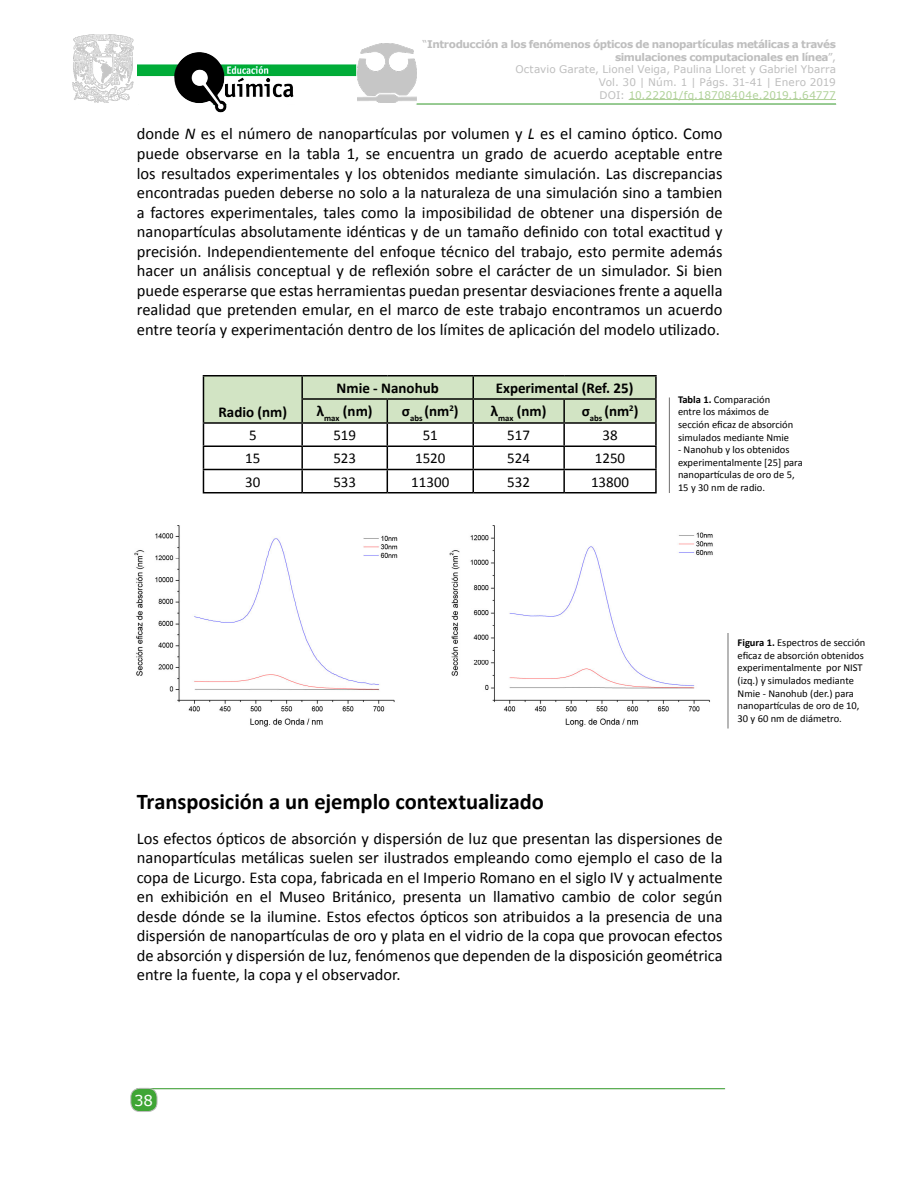
<style>
.page{position:relative;width:918px;height:1188px;background:#fff}
.page>*{position:absolute;margin:0;border:0;box-sizing:border-box;transform-origin:0 0}
.t1{font:700 22.5px "Calibri";letter-spacing:-.005em;color:#000}
.t2{font:16.5px/19.5px "Calibri";color:#000;text-align:justify}
.t3{font:700 15px "Calibri";color:#000}
.t4{font:15px "Calibri";color:#000}
.t5{font:15px "Verdana";color:#fff}
.t6{font:10.5px/12.6px "Calibri";color:#000}
.t7{font:700 10.5px/12.6px "Verdana";letter-spacing:-.04em;color:#bebebe;text-align:right}
.s1{font-weight:400}
.s2{font-weight:400;color:#b0d199}
.s3{font-style:italic}
.s4{font-weight:700}
</style>
<div class="page">
<hr style="left:136px;top:1088px;width:590px;height:2px;background:#cfe3cd">
<hr style="left:137px;top:1088px;width:588px;height:1px;background:#3fa535">
<hr style="left:416px;top:103px;width:421px;height:2px;background:#99ce94">
<hr style="left:417px;top:104px;width:419px;height:1px;background:#3fa535">
<div style="left:131px;top:1088px;width:26px;height:24px;background:#3fa535;border-radius:9px"></div>
<div style="left:130px;top:1088px;width:27px;height:24px;border:1px solid #bebebe;border-radius:9px"></div>
<hr style="left:629px;top:99px;width:207px;height:1px;background:#b0d199">
<img style="left:72px;top:34px;width:62px;height:68px">
<img style="left:358px;top:43px;width:58px;height:60px">
<img style="left:137px;top:53px;width:219px;height:59px">
<hr style="left:203px;top:375px;width:99px;height:1px;background:#000">
<hr style="left:302px;top:375px;width:85px;height:1px;background:#000">
<hr style="left:387px;top:375px;width:86px;height:1px;background:#000">
<hr style="left:473px;top:375px;width:91px;height:1px;background:#000">
<hr style="left:564px;top:375px;width:93px;height:1px;background:#000">
<hr style="left:655px;top:376px;width:2px;height:22px;background:#000">
<hr style="left:564px;top:398px;width:93px;height:2px;background:#000">
<hr style="left:655px;top:400px;width:2px;height:22px;background:#000">
<hr style="left:564px;top:422px;width:93px;height:2px;background:#000">
<hr style="left:655px;top:424px;width:2px;height:21px;background:#000">
<hr style="left:564px;top:445px;width:93px;height:2px;background:#000">
<hr style="left:655px;top:447px;width:2px;height:22px;background:#000">
<svg style="left:203px;top:376px;width:453px;height:116px"></svg>
<hr style="left:564px;top:469px;width:93px;height:1px;background:#000">
<hr style="left:563px;top:470px;width:2px;height:22px;background:#000">
<hr style="left:655px;top:470px;width:2px;height:22px;background:#000">
<hr style="left:203px;top:492px;width:99px;height:1px;background:#000">
<hr style="left:302px;top:492px;width:85px;height:1px;background:#000">
<hr style="left:387px;top:492px;width:86px;height:1px;background:#000">
<hr style="left:473px;top:492px;width:91px;height:1px;background:#000">
<hr style="left:564px;top:492px;width:93px;height:1px;background:#000">
<img style="left:134px;top:526px;width:579px;height:201px">
<hr style="left:669px;top:398px;width:1px;height:95px;background:#706f6f">
<hr style="left:728px;top:633px;width:1px;height:96px;background:#706f6f">
<p class="t7" style="left:422px;top:38px;width:415px"><span class="s1">“</span>Introducción a los fenómenos ópticos de nanopartículas metálicas a través simulaciones computacionales en línea<span class="s1">”,<br>Octavio Garate, Lionel Veiga, Paulina Lloret y Gabriel Ybarra<br>Vol. 30 | Núm. 1 | Págs. 31-41 | Enero 2019<br>DOI:</span> <span class="s2">10.22201/fq.18708404e.2019.1.64777</span></p>
<p class="t2" style="left:137px;top:124px;width:587px">donde <span class="s3">N</span> es el número de nanopartículas por volumen y <span class="s3">L</span> es el camino óptico. Como puede observarse en la tabla 1, se encuentra un grado de acuerdo aceptable entre los resultados experimentales y los obtenidos mediante simulación. Las discrepancias encontradas pueden deberse no solo a la naturaleza de una simulación sino a tambien a factores experimentales, tales como la imposibilidad de obtener una dispersión de nanopartículas absolutamente idénticas y de un tamaño definido con total exactitud y precisión. Independientemente del enfoque técnico del trabajo, esto permite además hacer un análisis conceptual y de reflexión sobre el carácter de un simulador. Si bien puede esperarse que estas herramientas puedan presentar desviaciones frente a aquella realidad que pretenden emular, en el marco de este trabajo encontramos un acuerdo entre teoría y experimentación dentro de los límites de aplicación del modelo utilizado.</p>
<p class="t3" style="left:219px;top:401px;width:70px">Radio (nm)</p>
<p class="t3" style="left:337px;top:377px;width:104px">Nmie - Nanohub</p>
<p class="t3" style="left:496px;top:377px;width:139px">Experimental (Ref. 25)</p>
<p class="t3" style="left:317px;top:401px;width:57px">λ<sub>max</sub> (nm)</p>
<p class="t3" style="left:402px;top:401px;width:58px">σ<sub>abs</sub> (nm<sup>2</sup>)</p>
<p class="t3" style="left:491px;top:401px;width:57px">λ<sub>max</sub> (nm)</p>
<p class="t3" style="left:582px;top:401px;width:58px">σ<sub>abs</sub> (nm<sup>2</sup>)</p>
<p class="t4" style="left:249px;top:425px;width:9px">5</p>
<p class="t4" style="left:333px;top:425px;width:24px">519</p>
<p class="t4" style="left:423px;top:425px;width:17px">51</p>
<p class="t4" style="left:507px;top:425px;width:24px">517</p>
<p class="t4" style="left:602px;top:425px;width:17px">38</p>
<p class="t4" style="left:245px;top:448px;width:17px">15</p>
<p class="t4" style="left:333px;top:448px;width:24px">523</p>
<p class="t4" style="left:415px;top:448px;width:32px">1520</p>
<p class="t4" style="left:507px;top:448px;width:24px">524</p>
<p class="t4" style="left:595px;top:448px;width:32px">1250</p>
<p class="t4" style="left:245px;top:471px;width:17px">30</p>
<p class="t4" style="left:333px;top:471px;width:24px">533</p>
<p class="t4" style="left:411px;top:471px;width:40px">11300</p>
<p class="t4" style="left:507px;top:471px;width:24px">532</p>
<p class="t4" style="left:591px;top:471px;width:40px">13800</p>
<p class="t6" style="left:678px;top:393px;width:117px"><span class="s4">Tabla 1.</span> Comparación entre los máximos de sección eficaz de absorción simulados mediante Nmie</p>
<p class="t6" style="left:678px;top:443px;width:126px">- Nanohub y los obtenidos experimentalmente [25] para nanopartículas de oro de 5,<br>15 y 30 nm de radio.</p>
<p class="t6" style="left:738px;top:636px;width:129px"><span class="s4">Figura 1.</span> Espectros de sección eficaz de absorción obtenidos experimentalmente por NIST (izq.) y simulados mediante<br>Nmie - Nanohub (der.) para nanopartículas de oro de 10,<br>30 y 60 nm de diámetro.</p>
<h1 class="t1" style="left:137px;top:786px;width:409px">Transposición a un ejemplo contextualizado</h1>
<p class="t2" style="left:137px;top:828px;width:587px">Los efectos ópticos de absorción y dispersión de luz que presentan las dispersiones de nanopartículas metálicas suelen ser ilustrados empleando como ejemplo el caso de la copa de Licurgo. Esta copa, fabricada en el Imperio Romano en el siglo IV y actualmente en exhibición en el Museo Británico, presenta un llamativo cambio de color según desde dónde se la ilumine. Estos efectos ópticos son atribuidos a la presencia de una dispersión de nanopartículas de oro y plata en el vidrio de la copa que provocan efectos de absorción y dispersión de luz, fenómenos que dependen de la disposición geométrica entre la fuente, la copa y el observador.</p>
<p class="t5" style="left:134px;top:1090px;width:21px">38</p>
</div>
